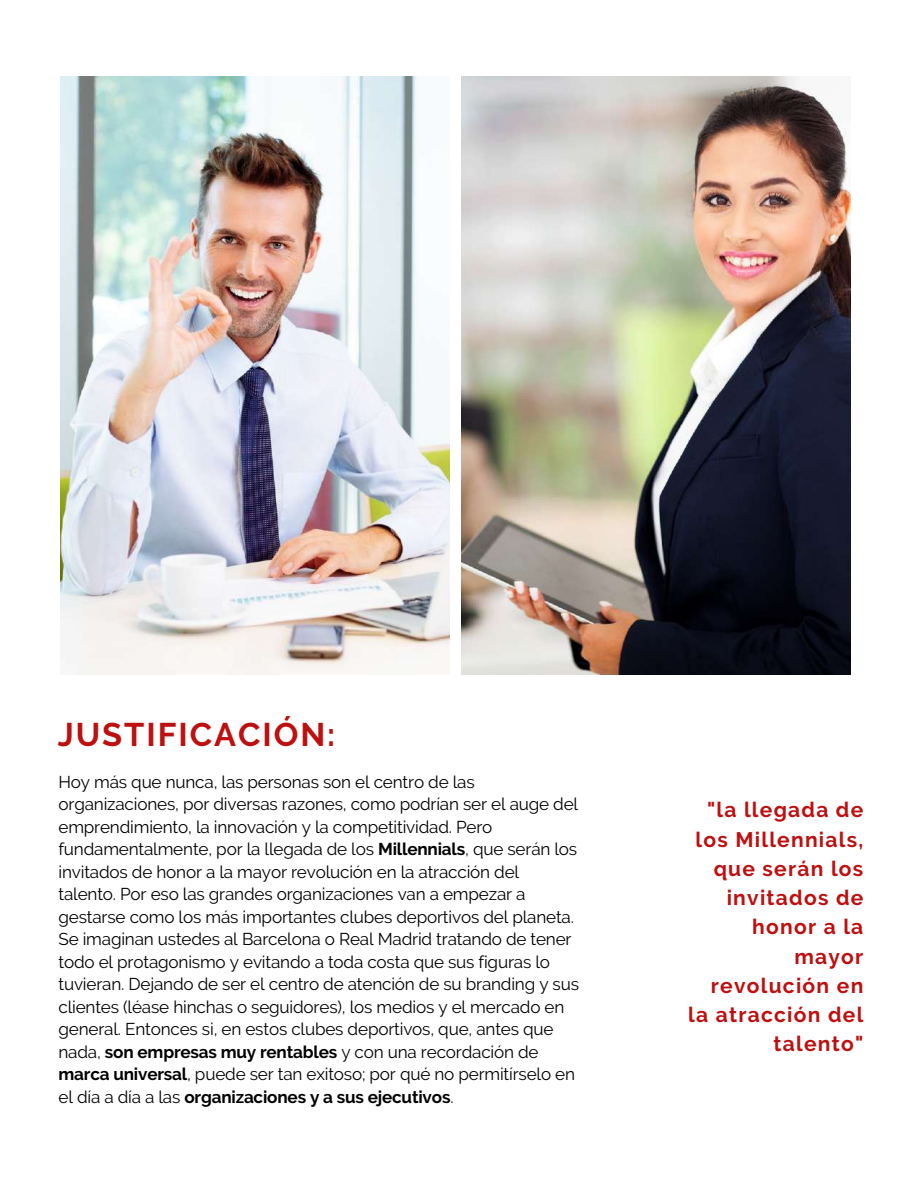
<style>
.page{position:relative;width:918px;height:1188px;background:#fff}
.page>*{position:absolute;margin:0;border:0;box-sizing:border-box;transform-origin:0 0}
.t1{font:700 32.7px "Raleway";letter-spacing:.06em;color:#bd1010}
.t2{font:700 21px/29.2px "Raleway";letter-spacing:.06em;color:#bd1010;text-align:right}
.t3{font:17.1px/22.5px "Raleway";letter-spacing:-.01em;color:#000}
.s1{font-weight:700}
</style>
<div class="page">
<img style="left:61px;top:76px;width:389px;height:599px">
<img style="left:461px;top:76px;width:389px;height:599px">
<h1 class="t1" style="left:58px;top:715px;width:279px">JUSTIFICACIÓN:</h1>
<p class="t3" style="left:58px;top:770px;width:522px">Hoy más que nunca, las personas son el centro de las organizaciones, por diversas razones, como podrían ser el auge del emprendimiento, la innovación y la competitividad. Pero fundamentalmente, por la llegada de los <span class="s1">Millennials</span>, que serán los invitados de honor a la mayor revolución en la atracción del talento. Por eso las grandes organizaciones van a empezar a gestarse como los más importantes clubes deportivos del planeta.<br>Se imaginan ustedes al Barcelona o Real Madrid tratando de tener todo el protagonismo y evitando a toda costa que sus figuras lo tuvieran. Dejando de ser el centro de atención de su branding y sus clientes (léase hinchas o seguidores), los medios y el mercado en general. Entonces si, en estos clubes deportivos, que, antes que nada, <span class="s1">son empresas muy rentables</span> y con una recordación de <span class="s1">marca universal</span>, puede ser tan exitoso; por qué no permitírselo en el día a día a las <span class="s1">organizaciones y a sus ejecutivos</span>.</p>
<p class="t2" style="left:688px;top:795px;width:177px">"la llegada de los Millennials, que serán los invitados de honor a la mayor revolución en la atracción del talento"</p>
</div>
